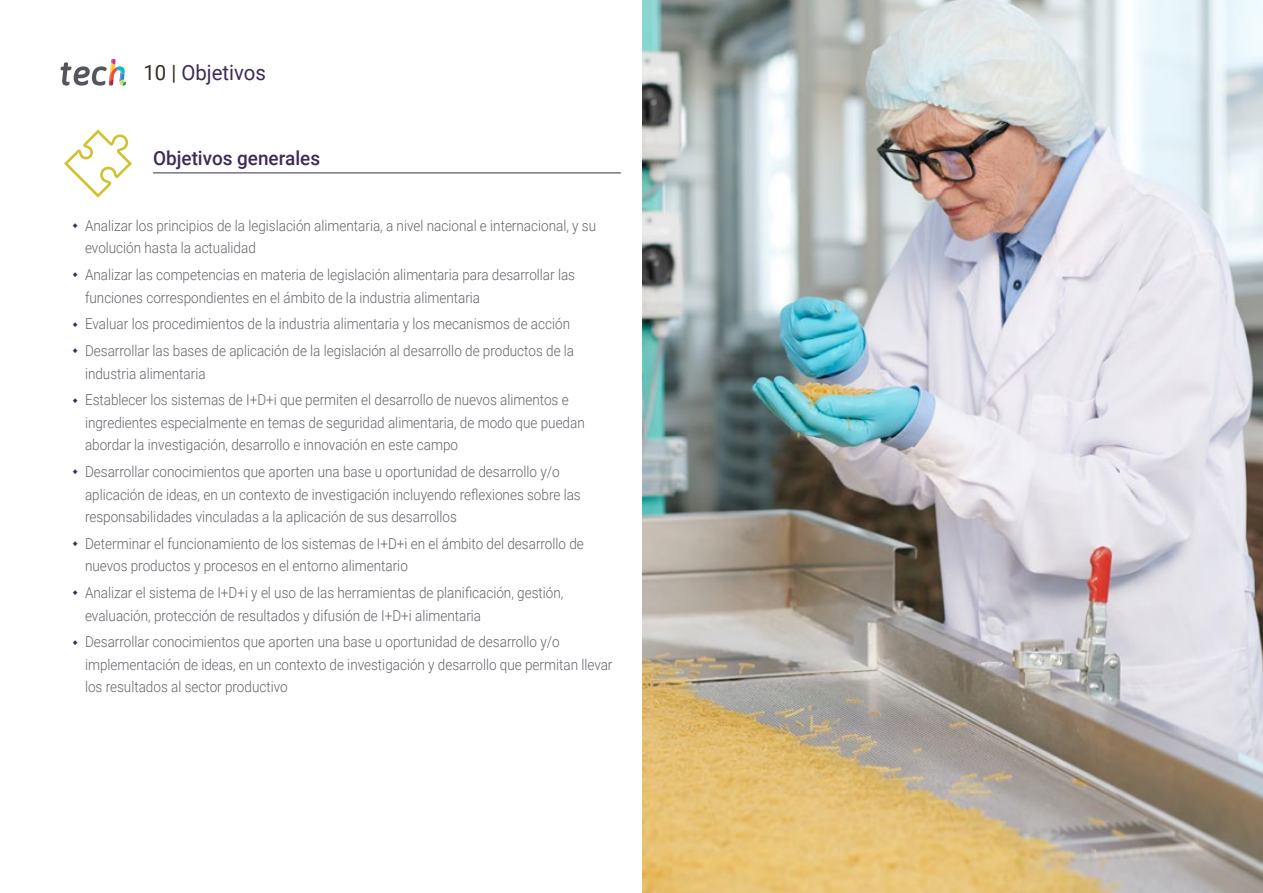
<style>
.page{position:relative;width:1263px;height:893px;background:#fff}
.page>*{position:absolute;margin:0;border:0;box-sizing:border-box;transform-origin:0 0}
.t1{font:21px "Roboto";color:#3d2b56}
.t2{font:500 19.5px "Roboto";color:#3e2b56}
.t3{font:300 15px/22.5px "Roboto";color:#61646a;scale:.9 1}
.s1{color:#312e20}
</style>
<div class="page">
<img style="left:642px;top:0;width:621px;height:893px">
<svg style="left:61px;top:59px;width:65px;height:27px"></svg>
<svg style="left:64px;top:129px;width:68px;height:69px"></svg>
<hr style="left:153px;top:172px;width:468px;height:1px;background:#3d2b56">
<h1 class="t1" style="left:144px;top:57px;width:124px"><span class="s1">10 |</span> Objetivos</h1>
<h2 class="t2" style="left:153px;top:144px;width:169px">Objetivos generales</h2>
<p class="t3" style="left:85px;top:214px;width:569px">Analizar los principios de la legislación alimentaria, a nivel nacional e internacional, y su evolución hasta la actualidad</p>
<p class="t3" style="left:85px;top:263px;width:546px">Analizar las competencias en materia de legislación alimentaria para desarrollar las funciones correspondientes en el ámbito de la industria alimentaria</p>
<p class="t3" style="left:85px;top:310px;width:545px;line-height:26.7px">Evaluar los procedimientos de la industria alimentaria y los mecanismos de acción<br>Desarrollar las bases de aplicación de la legislación al desarrollo de productos de la</p>
<p class="t3" style="left:85px;top:359px;width:539px;line-height:26.7px">industria alimentaria<br>Establecer los sistemas de I+D+i que permiten el desarrollo de nuevos alimentos e</p>
<p class="t3" style="left:85px;top:411px;width:557px">ingredientes especialmente en temas de seguridad alimentaria, de modo que puedan abordar la investigación, desarrollo e innovación en este campo</p>
<p class="t3" style="left:85px;top:460px;width:552px">Desarrollar conocimientos que aporten una base u oportunidad de desarrollo y/o aplicación de ideas, en un contexto de investigación incluyendo reflexiones sobre las responsabilidades vinculadas a la aplicación de sus desarrollos</p>
<p class="t3" style="left:85px;top:532px;width:556px">Determinar el funcionamiento de los sistemas de I+D+i en el ámbito del desarrollo de nuevos productos y procesos en el entorno alimentario</p>
<p class="t3" style="left:85px;top:581px;width:533px">Analizar el sistema de I+D+i y el uso de las herramientas de planificación, gestión, evaluación, protección de resultados y difusión de I+D+i alimentaria</p>
<p class="t3" style="left:85px;top:630px;width:588px">Desarrollar conocimientos que aporten una base u oportunidad de desarrollo y/o implementación de ideas, en un contexto de investigación y desarrollo que permitan llevar los resultados al sector productivo</p>
</div>
